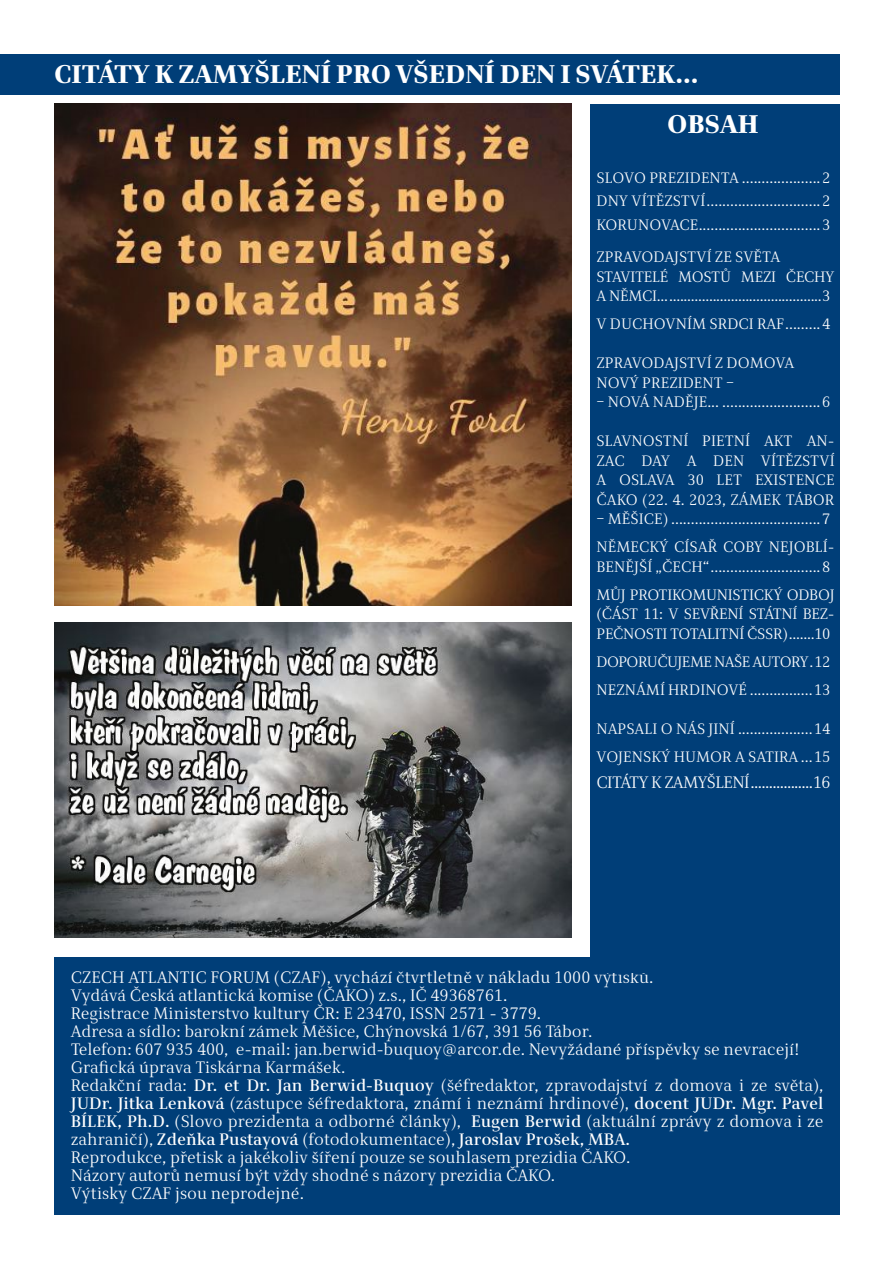
<style>
.page{position:relative;width:893px;height:1263px;background:#fff}
.page>*{position:absolute;margin:0;border:0;box-sizing:border-box;transform-origin:0 0}
.Nadpis{font:800 25.5px "Alfon";color:#fff}
.Zakladni_text{font:16.5px/18px "Alfon";color:#fff;text-align:justify}
.Zakladni_text-2{font:16.5px "Alfon";letter-spacing:-.04em;color:#fff}
.t1{font:15px/19.5px "Alfon";color:#fff;text-align:justify}
.t2{font:15px/19.5px "Alfon";letter-spacing:-.02em;color:#fff}
.t3{font:15px "Alfon";letter-spacing:-.04em;color:#fff}
.s1{font-weight:500}
</style>
<div class="page">
<div style="left:54px;top:957px;width:786px;height:257px;background:#003e78"></div>
<div style="left:590px;top:104px;width:250px;height:868px;background:#003e78"></div>
<div style="left:0;top:54px;width:839px;height:40px;background:#003e78"></div>
<img style="left:54px;top:104px;width:517px;height:502px">
<img style="left:54px;top:623px;width:517px;height:315px">
<p class="Nadpis" style="left:54px;top:58px;width:646px">CITÁTY K ZAMYŠLENÍ PRO VŠEDNÍ DEN I SVÁTEK...</p>
<p class="Nadpis" style="left:667px;top:109px;width:93px">OBSAH</p>
<p class="t1" style="left:596px;top:168px;width:236px">SLOVO PREZIDENTA ....................2</p>
<p class="t1" style="left:596px;top:192px;width:236px">DNY VÍTĚZSTVÍ.............................2</p>
<p class="t1" style="left:596px;top:216px;width:236px">KORUNOVACE...............................3</p>
<p class="t1" style="left:596px;top:248px;width:185px">ZPRAVODAJSTVÍ ZE SVĚTA</p>
<p class="t2" style="left:596px;top:267px;width:240px">STAVITELÉ MOSTŮ MEZI ČECHY<br>A NĚMCI.............................................3</p>
<p class="t1" style="left:596px;top:315px;width:236px">V DUCHOVNÍM SRDCI RAF.........4</p>
<p class="t1" style="left:596px;top:354px;width:199px">ZPRAVODAJSTVÍ Z DOMOVA</p>
<p class="t1" style="left:596px;top:373px;width:139px">NOVÝ PREZIDENT –</p>
<p class="t1" style="left:596px;top:393px;width:236px">– NOVÁ NADĚJE... .........................6</p>
<p class="t1" style="left:596px;top:432px;width:240px">SLAVNOSTNÍ PIETNÍ AKT AN-ZAC DAY A DEN VÍTĚZSTVÍ A OSLAVA 30 LET EXISTENCE ČAKO (22. 4. 2023, ZÁMEK TÁBOR</p>
<p class="t1" style="left:596px;top:510px;width:236px">– MĚŠICE) ......................................7</p>
<p class="t1" style="left:596px;top:538px;width:240px">NĚMECKÝ CÍSAŘ COBY NEJOBLÍ-<br>BENĚJŠÍ „ČECH“............................8</p>
<p class="t1" style="left:596px;top:585px;width:240px">MŮJ PROTIKOMUNISTICKÝ ODBOJ (ČÁST 11: V SEVŘENÍ STÁTNÍ BEZ-PEČNOSTI TOTALITNÍ ČSSR).......10</p>
<p class="t3" style="left:596px;top:653px;width:236px">DOPORUČUJEME NAŠE AUTORY.12</p>
<p class="t1" style="left:596px;top:680px;width:236px">NEZNÁMÍ HRDINOVÉ ................13</p>
<p class="t1" style="left:596px;top:719px;width:236px">NAPSALI O NÁS JINÍ ...................14</p>
<p class="t1" style="left:596px;top:747px;width:236px">VOJENSKÝ HUMOR A SATIRA ...15</p>
<p class="Zakladni_text-2" style="left:596px;top:773px;width:236px">CITÁTY K ZAMYŠLENÍ.................16</p>
<p class="Zakladni_text" style="left:71px;top:968px;width:584px">CZECH ATLANTIC FORUM (CZAF), vychází čtvrtletně v nákladu 1000 výtisků.</p>
<p class="Zakladni_text" style="left:71px;top:986px;width:438px">Vydává Česká atlantická komise (ČAKO) z.s., IČ 49368761.</p>
<p class="Zakladni_text" style="left:71px;top:1004px;width:472px">Registrace Ministerstvo kultury ČR: E 23470, ISSN 2571 - 3779.</p>
<p class="Zakladni_text" style="left:71px;top:1022px;width:523px">Adresa a sídlo: barokní zámek Měšice, Chýnovská 1/67, 391 56 Tábor.</p>
<p class="Zakladni_text" style="left:71px;top:1040px;width:730px">Telefon: 607 935 400, e-mail: jan.berwid-buquoy@arcor.de. Nevyžádané příspěvky se nevracejí!</p>
<p class="Zakladni_text" style="left:71px;top:1058px;width:276px">Grafická úprava Tiskárna Karmášek.</p>
<p class="Zakladni_text" style="left:71px;top:1076px;width:754px">Redakční rada: <span class="s1">Dr. et Dr. Jan Berwid-Buquoy</span> (šéfredaktor, zpravodajství z domova i ze světa), <span class="s1">JUDr. Jitka Lenková</span> (zástupce šéfredaktora, známí i neznámí hrdinové), <span class="s1">docent JUDr. Mgr. Pavel BÍLEK, Ph.D.</span> (Slovo prezidenta a odborné články), <span class="s1">Eugen Berwid</span> (aktuální zprávy z domova i ze zahraničí), <span class="s1">Zdeňka Pustayová</span> (fotodokumentace), <span class="s1">Jaroslav Prošek, MBA.</span></p>
<p class="Zakladni_text" style="left:71px;top:1148px;width:561px">Reprodukce, přetisk a jakékoliv šíření pouze se souhlasem prezidia ČAKO.</p>
<p class="Zakladni_text" style="left:71px;top:1166px;width:486px">Názory autorů nemusí být vždy shodné s názory prezidia ČAKO.</p>
<p class="Zakladni_text" style="left:71px;top:1184px;width:235px">Výtisky CZAF jsou neprodejné.</p>
</div>
